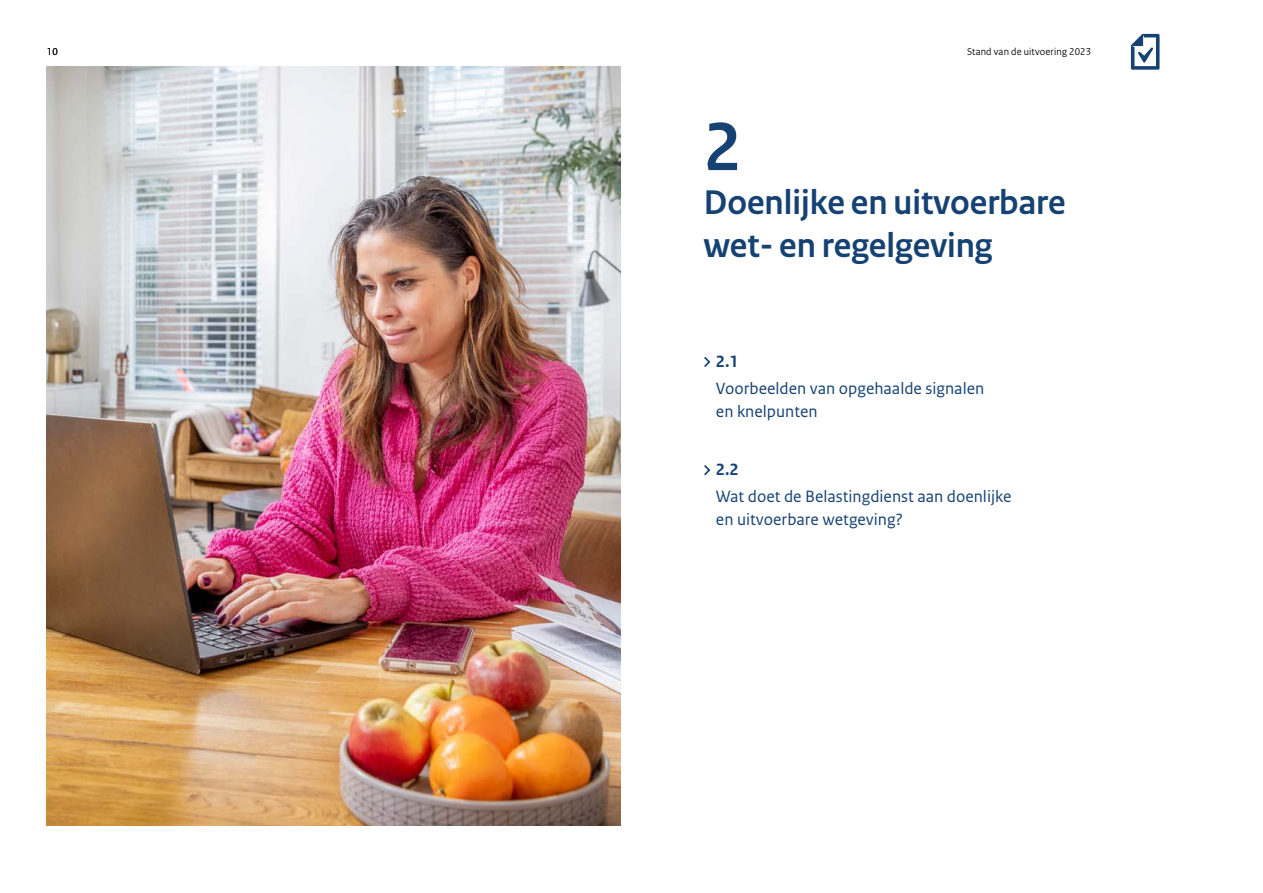
<style>
.page{position:relative;width:1263px;height:893px;background:#fff}
.page>*{position:absolute;margin:0;border:0;box-sizing:border-box;transform-origin:0 0}
.Hfdstukkop{font:700 72px "Rijksoverheid Sans Heading";color:#154273}
.Hfdstukkop-2{font:700 36px/43.5px "Rijksoverheid Sans Heading";color:#154273}
.P_Platte_tekst{font:17.25px/22.5px "Rijksoverheid Sans Text";color:#154273}
.P_Platte_tekst-2{font:700 17.25px "Rijksoverheid Sans Text";color:#154273}
.t1{font:10.5px "Rijksoverheid Sans Heading";letter-spacing:.02em;color:#000}
</style>
<div class="page">
<img style="left:47px;top:67px;width:574px;height:759px">
<svg style="left:1131px;top:34px;width:28px;height:36px"></svg>
<svg style="left:704px;top:465px;width:7px;height:11px"></svg>
<svg style="left:704px;top:356px;width:7px;height:11px"></svg>
<p class="t1" style="left:47px;top:45px;width:12px">10</p>
<p class="t1" style="left:967px;top:45px;width:126px">Stand van de uitvoering 2023</p>
<h2 class="Hfdstukkop" style="left:704px;top:106px;width:38px">2</h2>
<h2 class="Hfdstukkop-2" style="left:704px;top:181px;width:363px">Doenlijke en uitvoerbare wet- en regelgeving</h2>
<p class="P_Platte_tekst-2" style="left:716px;top:352px;width:24px">2.1</p>
<p class="P_Platte_tekst" style="left:716px;top:377px;width:270px">Voorbeelden van opgehaalde signalen en knelpunten</p>
<p class="P_Platte_tekst-2" style="left:716px;top:460px;width:24px">2.2</p>
<p class="P_Platte_tekst" style="left:716px;top:485px;width:297px">Wat doet de Belastingdienst aan doenlijke en uitvoerbare wetgeving?</p>
</div>
